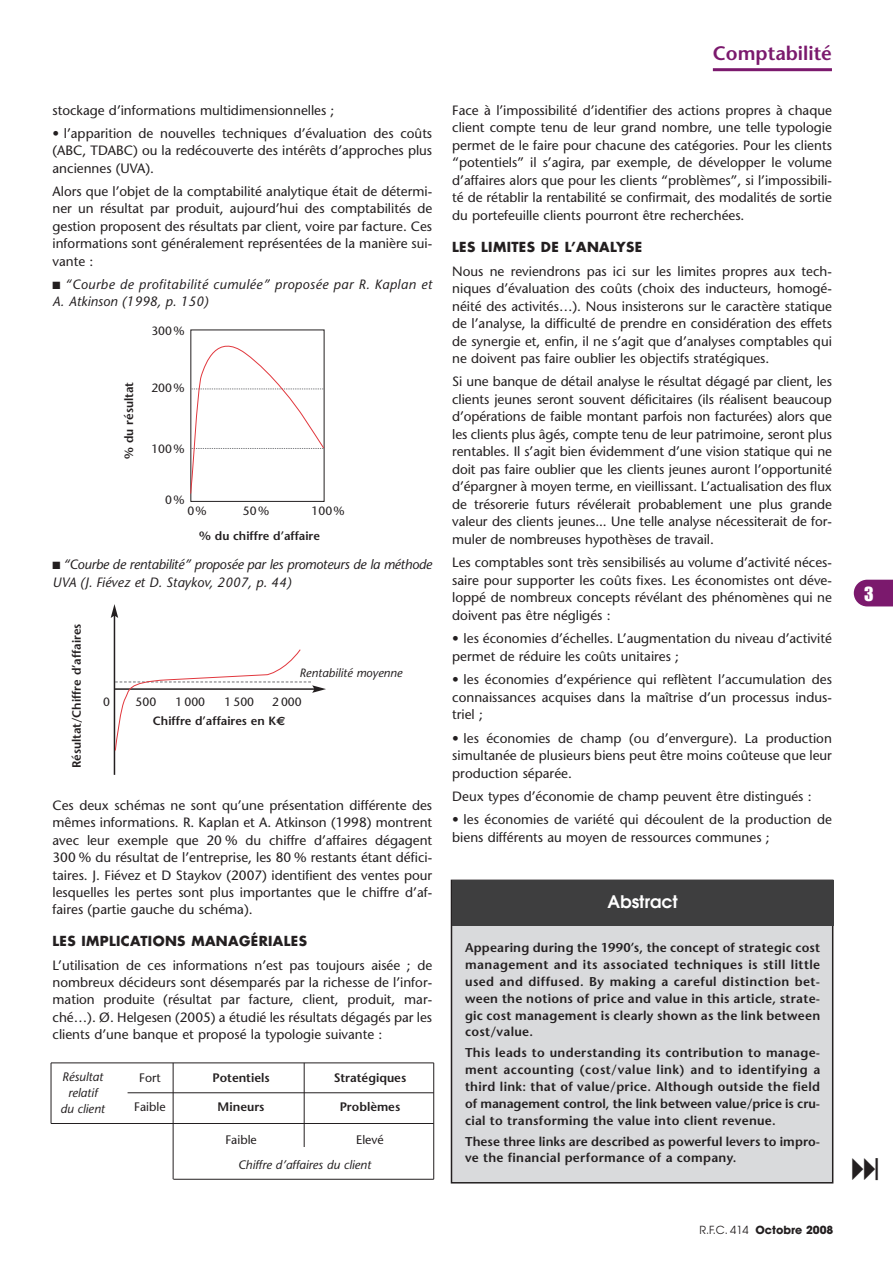
<style>
.page{position:relative;width:893px;height:1263px;background:#fff}
.page>*{position:absolute;margin:0;border:0;box-sizing:border-box;transform-origin:0 0}
.t1{font:600 19.5px "Stone Sans";color:#7b196d}
.t2{font:18px "Impact";color:#fff}
.t3{font:600 17.25px "Avant Garde";color:#fff}
.t4{font:13.5px/17.5px "Stone Sans";color:#231f20;text-align:justify}
.t5{font:italic 13.5px/17.4px "Stone Sans";color:#231f20}
.t6{font:italic 13.5px/17.4px "Stone Sans";letter-spacing:.03em;color:#231f20}
.t7{font:700 13.5px "Futura";letter-spacing:.025em;color:#231f20}
.t8{font:600 12.75px/16.8px "Stone Sans";letter-spacing:.02em;color:#231f20;text-align:justify}
.t9{font:italic 12.3px/15.9px "Stone Sans";color:#231f20;text-align:center}
.t10{font:600 12.3px "Stone Sans";color:#231f20}
.t11{font:12.3px "Stone Sans";color:#231f20}
.t12{font:600 12px/18.3px "Stone Sans";color:#231f20}
.t13{font:12px "Stone Sans";color:#231f20}
.t14{font:italic 12px "Stone Sans";color:#231f20}
.t15{font:700 11.1px "Avant Garde";color:#231f20}
.s1{font-weight:400}
.s2{font-family:"Euro Sans";font-weight:700}
</style>
<div class="page">
<svg style="left:854px;top:580px;width:39px;height:26px"></svg>
<hr style="left:713px;top:68px;width:119px;height:3px;background:#7b196d">
<div style="left:452px;top:881px;width:380px;height:301px;background:#d9dadc"></div>
<div style="left:451px;top:880px;width:382px;height:303px;border:2px solid #231f20"></div>
<div style="left:452px;top:880px;width:381px;height:46px;background:#3e3e3f"></div>
<div style="left:191px;top:330px;width:133px;height:172px;border:1px solid #231f20"></div>
<svg style="left:190px;top:332px;width:134px;height:162px"></svg>
<hr style="left:114px;top:615px;width:1px;height:160px;background:#231f20">
<svg style="left:111px;top:604px;width:7px;height:14px"></svg>
<svg style="left:114px;top:648px;width:212px;height:103px"></svg>
<hr style="left:51px;top:1063px;width:383px;height:1px;background:#231f20">
<hr style="left:128px;top:1092px;width:306px;height:1px;background:#231f20">
<hr style="left:51px;top:1123px;width:383px;height:1px;background:#231f20">
<hr style="left:173px;top:1179px;width:261px;height:1px;background:#231f20">
<hr style="left:51px;top:1063px;width:1px;height:60px;background:#231f20">
<hr style="left:173px;top:1063px;width:1px;height:116px;background:#231f20">
<hr style="left:304px;top:1063px;width:1px;height:84px;background:#231f20">
<hr style="left:433px;top:1063px;width:1px;height:116px;background:#231f20">
<p class="t4" style="left:53px;top:103px;width:283px">stockage d’informations multidimensionnelles ;</p>
<p class="t4" style="left:53px;top:126px;width:381px">• l’apparition de nouvelles techniques d’évaluation des coûts (ABC, TDABC) ou la redécouverte des intérêts d’approches plus anciennes (UVA).</p>
<p class="t4" style="left:53px;top:184px;width:381px">Alors que l’objet de la comptabilité analytique était de détermi&shy;ner un résultat par produit, aujourd’hui des comptabilités de gestion proposent des résultats par client, voire par facture. Ces informations sont généralement représentées de la manière sui&shy;vante :</p>
<p class="t6" style="left:53px;top:277px;width:381px">■ “Courbe de profitabilité cumulée” proposée par R. Kaplan et<br>A. Atkinson (1998, p. 150)</p>
<p class="t13" style="left:151px;top:326px;width:35px">300%</p>
<p class="t12" style="left:121px;top:459px;width:78px;rotate:-90deg">% du résultat</p>
<p class="t13" style="left:151px;top:383px;width:35px">200%</p>
<p class="t13" style="left:151px;top:444px;width:35px">100%</p>
<p class="t13" style="left:165px;top:495px;width:21px">0%</p>
<p class="t13" style="left:187px;top:507px;width:21px">0%</p>
<p class="t13" style="left:243px;top:506px;width:28px">50%</p>
<p class="t13" style="left:312px;top:507px;width:35px">100%</p>
<p class="t12" style="left:199px;top:528px;width:122px">% du chiffre d’affaire</p>
<p class="t5" style="left:53px;top:557px;width:381px">■ “Courbe de rentabilité” proposée par les promoteurs de la méthode<br>UVA (J. Fiévez et D. Staykov, 2007, p. 44)</p>
<p class="t12" style="left:69px;top:768px;width:146px;rotate:-90deg">Résultat/Chiffre d’affaires</p>
<p class="t13" style="left:103px;top:697px;width:8px">0</p>
<p class="t14" style="left:299px;top:668px;width:105px">Rentabilité moyenne</p>
<p class="t13" style="left:136px;top:697px;width:22px">500</p>
<p class="t13" style="left:176px;top:697px;width:31px">1 000</p>
<p class="t13" style="left:225px;top:697px;width:31px">1 500</p>
<p class="t12" style="left:153px;top:694px;width:150px;text-indent:119px"><span class="s1">2 000<br></span>Chiffre d’affaires en K<span class="s2">e</span></p>
<p class="t4" style="left:53px;top:798px;width:381px">Ces deux schémas ne sont qu’une présentation différente des mêmes informations. R. Kaplan et A. Atkinson (1998) montrent avec leur exemple que 20 % du chiffre d’affaires dégagent 300 % du résultat de l’entreprise, les 80 % restants étant défici&shy;taires. J. Fiévez et D Staykov (2007) identifient des ventes pour lesquelles les pertes sont plus importantes que le chiffre d’af&shy;faires (partie gauche du schéma).</p>
<p class="t7" style="left:53px;top:935px;width:256px">LES IMPLICATIONS MANAGÉRIALES</p>
<p class="t4" style="left:53px;top:958px;width:381px">L’utilisation de ces informations n’est pas toujours aisée ; de nombreux décideurs sont désemparés par la richesse de l’infor&shy;mation produite (résultat par facture, client, produit, mar&shy;ché…). Ø. Helgesen (2005) a étudié les résultats dégagés par les clients d’une banque et proposé la typologie suivante :</p>
<p class="t9" style="left:61px;top:1070px;width:46px">Résultat relatif du client</p>
<p class="t11" style="left:139px;top:1073px;width:23px">Fort</p>
<p class="t10" style="left:212px;top:1073px;width:59px">Potentiels</p>
<p class="t10" style="left:334px;top:1073px;width:74px">Stratégiques</p>
<p class="t11" style="left:134px;top:1102px;width:33px">Faible</p>
<p class="t10" style="left:218px;top:1102px;width:48px">Mineurs</p>
<p class="t10" style="left:340px;top:1102px;width:62px">Problèmes</p>
<p class="t11" style="left:225px;top:1135px;width:33px">Faible</p>
<p class="t11" style="left:356px;top:1135px;width:29px">Elevé</p>
<p class="t9" style="left:238px;top:1158px;width:135px">Chiffre d’affaires du client</p>
<h1 class="t1" style="left:713px;top:45px;width:121px">Comptabilité</h1>
<p class="t4" style="left:452px;top:103px;width:381px">Face à l’impossibilité d’identifier des actions propres à chaque client compte tenu de leur grand nombre, une telle typologie permet de le faire pour chacune des catégories. Pour les clients “potentiels” il s’agira, par exemple, de développer le volume d’affaires alors que pour les clients “problèmes”, si l’impossibili&shy;té de rétablir la rentabilité se confirmait, des modalités de sortie du portefeuille clients pourront être recherchées.</p>
<p class="t7" style="left:452px;top:240px;width:191px">LES LIMITES DE L’ANALYSE</p>
<p class="t4" style="left:452px;top:263px;width:381px">Nous ne reviendrons pas ici sur les limites propres aux tech&shy;niques d’évaluation des coûts (choix des inducteurs, homogé&shy;néité des activités…). Nous insisterons sur le caractère statique de l’analyse, la difficulté de prendre en considération des effets de synergie et, enfin, il ne s’agit que d’analyses comptables qui ne doivent pas faire oublier les objectifs stratégiques.</p>
<p class="t4" style="left:452px;top:374px;width:381px">Si une banque de détail analyse le résultat dégagé par client, les clients jeunes seront souvent déficitaires (ils réalisent beaucoup d’opérations de faible montant parfois non facturées) alors que les clients plus âgés, compte tenu de leur patrimoine, seront plus rentables. Il s’agit bien évidemment d’une vision statique qui ne doit pas faire oublier que les clients jeunes auront l’opportunité d’épargner à moyen terme, en vieillissant. L’actualisation des flux de trésorerie futurs révélerait probablement une plus grande valeur des clients jeunes... Une telle analyse nécessiterait de for&shy;muler de nombreuses hypothèses de travail.</p>
<p class="t4" style="left:452px;top:555px;width:381px">Les comptables sont très sensibilisés au volume d’activité néces&shy;saire pour supporter les coûts fixes. Les économistes ont déve&shy;loppé de nombreux concepts révélant des phénomènes qui ne doivent pas être négligés :</p>
<p class="t4" style="left:452px;top:631px;width:381px">• les économies d’échelles. L’augmentation du niveau d’activité permet de réduire les coûts unitaires ;</p>
<p class="t4" style="left:452px;top:672px;width:381px">• les économies d’expérience qui reflètent l’accumulation des connaissances acquises dans la maîtrise d’un processus indus&shy;triel ;</p>
<p class="t4" style="left:452px;top:730px;width:381px">• les économies de champ (ou d’envergure). La production simultanée de plusieurs biens peut être moins coûteuse que leur production séparée.</p>
<p class="t4" style="left:452px;top:789px;width:361px">Deux types d’économie de champ peuvent être distingués :</p>
<p class="t4" style="left:452px;top:812px;width:381px">• les économies de variété qui découlent de la production de biens différents au moyen de ressources communes ;</p>
<p class="t3" style="left:608px;top:895px;width:72px">Abstract</p>
<p class="t8" style="left:465px;top:941px;width:357px">Appearing during the 1990’s, the concept of strategic cost management and its associated techniques is still little used and diffused. By making a careful distinction bet&shy;ween the notions of price and value in this article, strate&shy;gic cost management is clearly shown as the link between cost/value.</p>
<p class="t8" style="left:465px;top:1046px;width:357px">This leads to understanding its contribution to manage&shy;ment accounting (cost/value link) and to identifying a third link: that of value/price. Although outside the field of management control, the link between value/price is cru&shy;cial to transforming the value into client revenue.</p>
<p class="t8" style="left:465px;top:1134px;width:357px">These three links are described as powerful levers to impro&shy;ve the financial performance of a company.</p>
<p class="t15" style="left:699px;top:1226px;width:135px"><span class="s1">R.F.C. 414</span> Octobre 2008</p>
<h2 class="t2" style="left:864px;top:588px;width:11px">3</h2>
</div>
